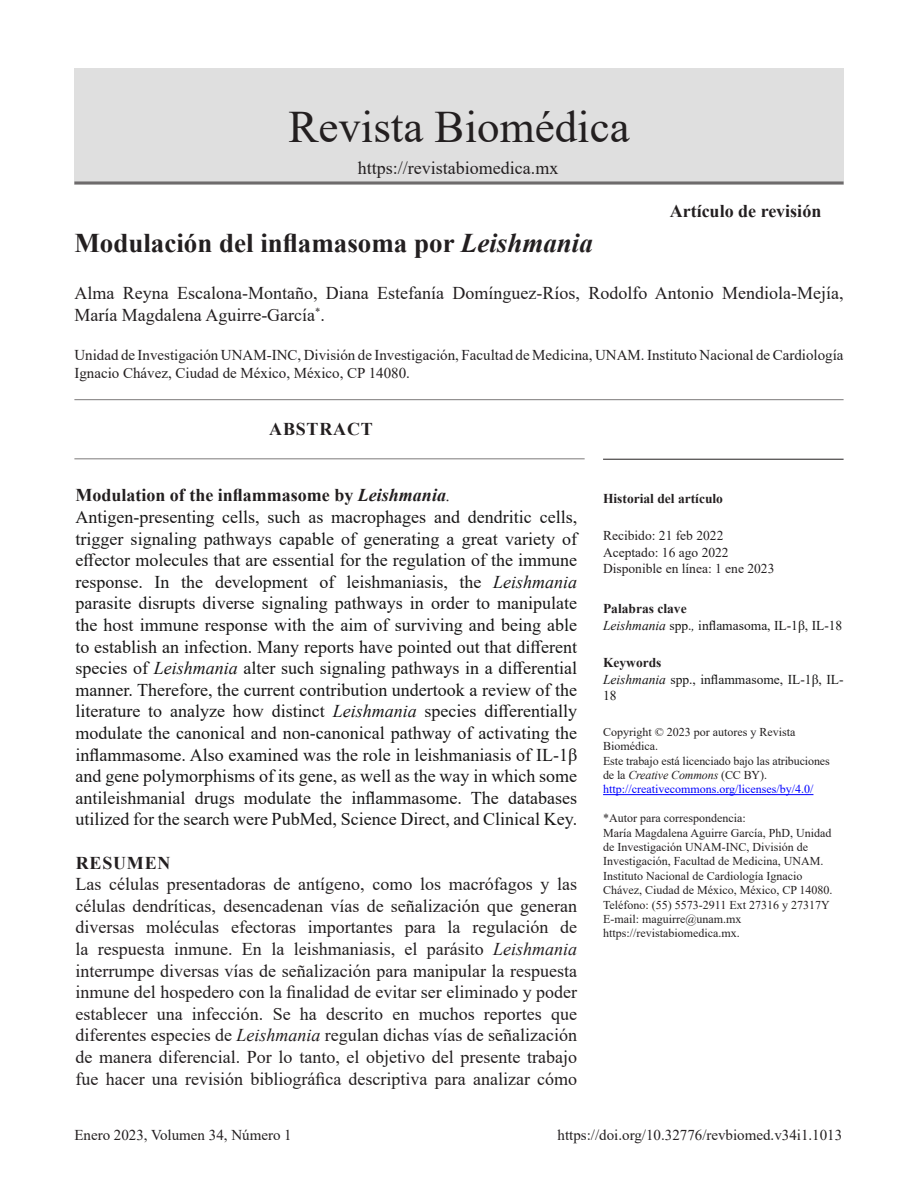
<style>
.page{position:relative;width:918px;height:1188px;background:#fff}
.page>*{position:absolute;margin:0;border:0;box-sizing:border-box;transform-origin:0 0}
.t1{font:45px "Times New Roman";color:#231f20}
.rb-pag1-Titulo1{font:700 27px "Times New Roman";color:#231f20}
.rb-texto-res-nosangr{font:18px/21.6px "Times New Roman";color:#181717;text-align:justify}
.rb-texto-res-nosangr-2{font:18px/21.6px "Times New Roman";color:#231f20;text-align:justify}
.rb-pag1-autores{font:18px/21.6px "Times New Roman";color:#231f20}
.rb-texto-res-nosangr-3{font:700 18px "Times New Roman";color:#231f20}
.rb-pag1--titulo-abst{font:700 18px "Times New Roman";letter-spacing:.045em;color:#231f20}
.rb-titulo1-secciones{font:700 18px "Times New Roman";letter-spacing:.045em;color:#231f20}
.rb-pag1-institucione{font:15px/18px "Times New Roman";color:#231f20}
.rb-pie-primerapagina{font:15px "Times New Roman";color:#231f20}
.rb-pag1-palabrasclav{font:13.5px/16.2px "Times New Roman";color:#181717}
.rb-historial-cuerpo{font:13.5px "Times New Roman";color:#231f20}
.rb-pag1-palabrasclav-2{font:700 13.5px "Times New Roman";color:#231f20}
.rb-pag1-institucione-2{font:700 13.5px "Times New Roman";color:#231f20}
.rb-pag1-autor-corres{font:12px/14.4px "Times New Roman";color:#231f20}
.rb-pag1-licencia{font:12px/14.4px "Times New Roman";letter-spacing:-.01em;color:#231f20}
.rb-pag1-licencia-2{font:12px "Times New Roman";color:#00f}
.s1{font-style:italic}
.s2{font-weight:400;font-style:italic}
</style>
<div class="page">
<div style="left:74px;top:68px;width:770px;height:116px;background:#dfdfdf"></div>
<hr style="left:74px;top:181px;width:770px;height:3px;background:#231f20">
<hr style="left:74px;top:399px;width:770px;height:1px;background:#231f20">
<hr style="left:74px;top:458px;width:511px;height:1px;background:#231f20">
<hr style="left:603px;top:459px;width:241px;height:1px;background:#231f20">
<hr style="left:603px;top:794px;width:210px;height:1px;background:#00f">
<h1 class="t1" style="left:288px;top:95px;width:343px">Revista Biomédica</h1>
<p class="rb-texto-res-nosangr-2" style="left:358px;top:157px;width:202px">https://revistabiomedica.mx</p>
<p class="rb-texto-res-nosangr-3" style="left:670px;top:198px;width:153px">Artículo de revisión</p>
<p class="rb-pag1-Titulo1" style="left:74px;top:224px;width:520px">Modulación del inflamasoma por <span class="s1">Leishmania</span></p>
<p class="rb-pag1-autores" style="left:74px;top:282px;width:771px">Alma Reyna Escalona-Montaño, Diana Estefanía Domínguez-Ríos, Rodolfo Antonio Mendiola-Mejía,<br>María Magdalena Aguirre-García<sup>*</sup>.</p>
<p class="rb-pag1-institucione" style="left:74px;top:346px;width:771px">Unidad de Investigación UNAM-INC, División de Investigación, Facultad de Medicina, UNAM. Instituto Nacional de Cardiología<br>Ignacio Chávez, Ciudad de México, México, CP 14080.</p>
<p class="rb-pag1--titulo-abst" style="left:269px;top:416px;width:105px">ABSTRACT</p>
<p class="rb-texto-res-nosangr-3" style="left:75px;top:482px;width:377px">Modulation of the inflammasome by <span class="s1">Leishmania</span><span class="s2">.</span></p>
<p class="rb-texto-res-nosangr" style="left:75px;top:506px;width:503px">Antigen-presenting cells, such as macrophages and dendritic cells, trigger signaling pathways capable of generating a great variety of effector molecules that are essential for the regulation of the immune response. In the development of leishmaniasis, the <span class="s1">Leishmania </span>parasite disrupts diverse signaling pathways in order to manipulate the host immune response with the aim of surviving and being able to establish an infection. Many reports have pointed out that different species of <span class="s1">Leishmania</span> alter such signaling pathways in a differential manner. Therefore, the current contribution undertook a review of the literature to analyze how distinct <span class="s1">Leishmania</span> species differentially modulate the canonical and non-canonical pathway of activating the inflammasome. Also examined was the role in leishmaniasis of IL-1β and gene polymorphisms of its gene, as well as the way in which some antileishmanial drugs modulate the inflammasome. The databases utilized for the search were PubMed, Science Direct, and Clinical Key.</p>
<p class="rb-titulo1-secciones" style="left:76px;top:850px;width:96px">RESUMEN</p>
<p class="rb-texto-res-nosangr-2" style="left:75px;top:873px;width:503px">Las células presentadoras de antígeno, como los macrófagos y las células dendríticas, desencadenan vías de señalización que generan diversas moléculas efectoras importantes para la regulación de la respuesta inmune. En la leishmaniasis, el parásito <span class="s1">Leishmania </span>interrumpe diversas vías de señalización para manipular la respuesta inmune del hospedero con la finalidad de evitar ser eliminado y poder establecer una infección. Se ha descrito en muchos reportes que diferentes especies de <span class="s1">Leishmania</span> regulan dichas vías de señalización de manera diferencial. Por lo tanto, el objetivo del presente trabajo fue hacer una revisión bibliográfica descriptiva para analizar cómo</p>
<p class="rb-pag1-institucione-2" style="left:603px;top:488px;width:122px">Historial del artículo</p>
<p class="rb-historial-cuerpo" style="left:603px;top:526px;width:122px">Recibido: 21 feb 2022</p>
<p class="rb-historial-cuerpo" style="left:603px;top:543px;width:127px">Aceptado: 16 ago 2022</p>
<p class="rb-historial-cuerpo" style="left:603px;top:559px;width:173px">Disponible en línea: 1 ene 2023</p>
<p class="rb-pag1-palabrasclav-2" style="left:603px;top:599px;width:85px">Palabras clave</p>
<p class="rb-pag1-palabrasclav" style="left:603px;top:616px;width:241px"><span class="s1">Leishmania</span> spp.<span class="s1">,</span> inflamasoma, IL-1β, IL-18</p>
<p class="rb-pag1-palabrasclav-2" style="left:603px;top:653px;width:60px">Keywords</p>
<p class="rb-pag1-palabrasclav" style="left:603px;top:670px;width:242px"><span class="s1">Leishmania</span> spp., inflammasome, IL-1β, IL-<br>18</p>
<p class="rb-pag1-licencia" style="left:603px;top:724px;width:194px">Copyright © 2023 por autores y Revista<br>Biomédica.</p>
<p class="rb-pag1-licencia" style="left:603px;top:753px;width:228px">Este trabajo está licenciado bajo las atribuciones de la <span class="s1">Creative Commons</span> (CC BY).</p>
<p class="rb-pag1-licencia-2" style="left:603px;top:781px;width:212px">http://creativecommons.org/licenses/by/4.0/</p>
<p class="rb-pag1-autor-corres" style="left:603px;top:811px;width:231px">*Autor para correspondencia:<br>María Magdalena Aguirre García, PhD, Unidad de Investigación UNAM-INC, División de Investigación, Facultad de Medicina, UNAM.<br>Instituto Nacional de Cardiología Ignacio Chávez, Ciudad de México, México, CP 14080.<br>Teléfono: (55) 5573-2911 Ext 27316 y 27317Y</p>
<p class="rb-pag1-autor-corres" style="left:603px;top:911px;width:140px">E-mail: maguirre@unam.mx</p>
<p class="rb-pag1-autor-corres" style="left:603px;top:926px;width:138px">https://revistabiomedica.mx.</p>
<p class="rb-pie-primerapagina" style="left:74px;top:1124px;width:219px">Enero 2023, Volumen 34, Número 1</p>
<p class="rb-pie-primerapagina" style="left:558px;top:1124px;width:286px">https://doi.org/10.32776/revbiomed.v34i1.1013</p>
</div>
